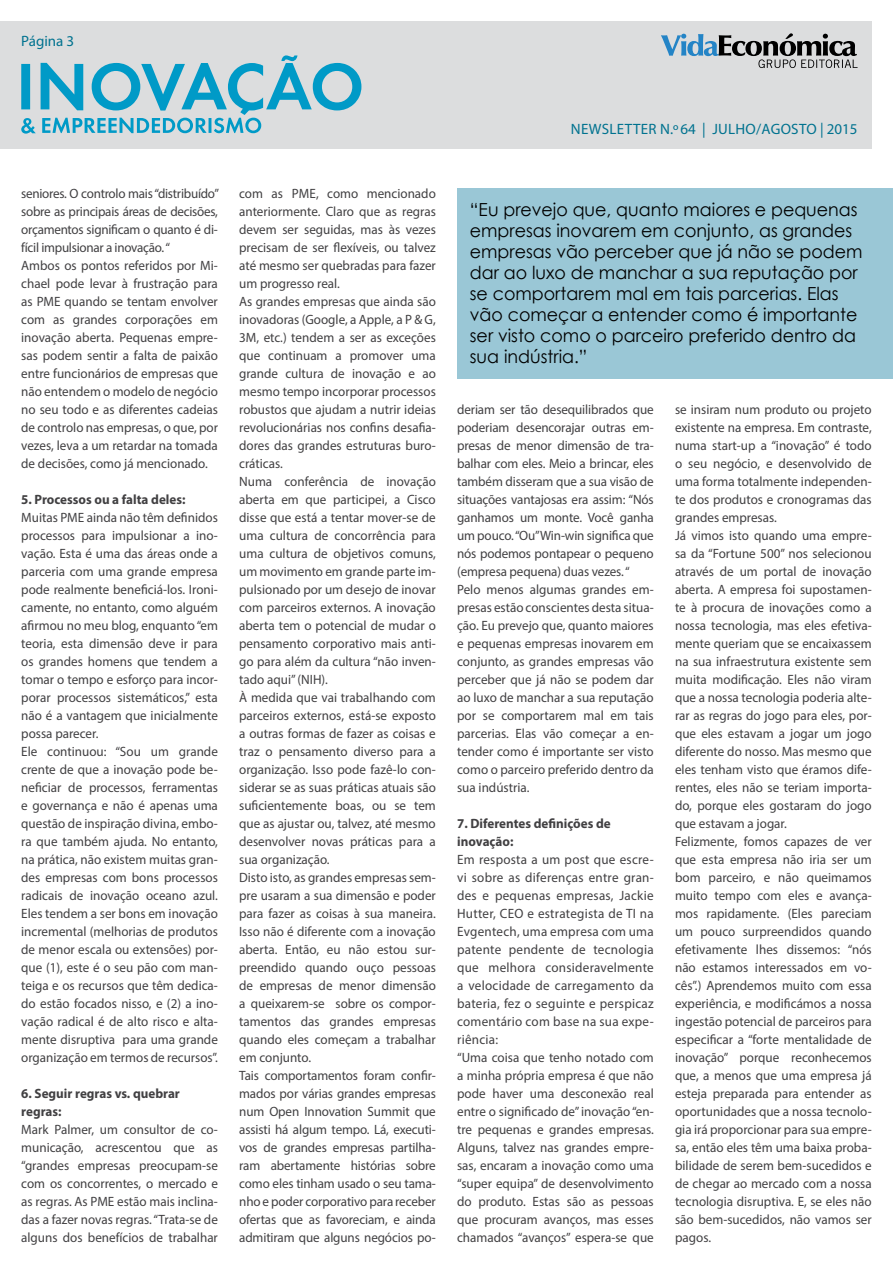
<style>
.page{position:relative;width:893px;height:1263px;background:#fff}
.page>*{position:absolute;margin:0;border:0;box-sizing:border-box;transform-origin:0 0}
.t1{font:18px/21px "Century Gothic";color:#000}
.t2{font:15px "Myriad Pro";letter-spacing:.02em;color:#00728f}
.t3{font:13.5px/18px "Myriad Pro";color:#414042}
.t4{font:700 13.5px/18px "Myriad Pro";color:#414042}
</style>
<div class="page">
<div style="left:0;top:21px;width:872px;height:128px;background:#dcddde"></div>
<svg style="left:661px;top:33px;width:196px;height:35px"></svg>
<svg style="left:21px;top:55px;width:340px;height:79px"></svg>
<div style="left:457px;top:188px;width:436px;height:190px;background:#9ac7d6"></div>
<p class="t2" style="left:21px;top:32px;width:55px">Página 3</p>
<p class="t3" style="left:21px;top:184px;width:199px">seniores. O controlo mais “distribuído” sobre as principais áreas de decisões, orçamentos significam o quanto é di&shy;fícil impulsionar a inovação. “<br>Ambos os pontos referidos por Mi&shy;chael pode levar à frustração para as PME quando se tentam envolver com as grandes corporações em inovação aberta. Pequenas empre&shy;sas podem sentir a falta de paixão entre funcionários de empresas que não entendem o modelo de negócio no seu todo e as diferentes cadeias de controlo nas empresas, o que, por vezes, leva a um retardar na tomada de decisões, como já mencionado.</p>
<p class="t4" style="left:21px;top:490px;width:166px">5. Processos ou a falta deles:</p>
<p class="t3" style="left:21px;top:508px;width:198px">Muitas PME ainda não têm definidos processos para impulsionar a ino&shy;vação. Esta é uma das áreas onde a parceria com uma grande empresa pode realmente beneficiá-los. Ironi&shy;camente, no entanto, como alguém afirmou no meu blog, enquanto “em teoria, esta dimensão deve ir para os grandes homens que tendem a tomar o tempo e esforço para incor&shy;porar processos sistemáticos,” esta não é a vantagem que inicialmente possa parecer.<br>Ele continuou: “Sou um grande crente de que a inovação pode be&shy;neficiar de processos, ferramentas e governança e não é apenas uma questão de inspiração divina, embo&shy;ra que também ajuda. No entanto, na prática, não existem muitas gran&shy;des empresas com bons processos radicais de inovação oceano azul.<br>Eles tendem a ser bons em inovação incremental (melhorias de produtos de menor escala ou extensões) por&shy;que (1), este é o seu pão com man&shy;teiga e os recursos que têm dedica&shy;do estão focados nisso, e (2) a ino&shy;vação radical é de alto risco e alta&shy;mente disruptiva para uma grande organização em termos de recursos”.</p>
<p class="t4" style="left:21px;top:1084px;width:160px">6. Seguir regras vs. quebrar regras:</p>
<p class="t3" style="left:21px;top:1120px;width:198px;text-align:justify">Mark Palmer, um consultor de co&shy;municação, acrescentou que as “grandes empresas preocupam-se com os concorrentes, o mercado e as regras. As PME estão mais inclina&shy;das a fazer novas regras. “Trata-se de alguns dos benefícios de trabalhar</p>
<p class="t3" style="left:239px;top:184px;width:198px">com as PME, como mencionado anteriormente. Claro que as regras devem ser seguidas, mas às vezes precisam de ser flexíveis, ou talvez até mesmo ser quebradas para fazer um progresso real.<br>As grandes empresas que ainda são inovadoras (Google, a Apple, a P &amp; G,<br>3M, etc.) tendem a ser as exceções que continuam a promover uma grande cultura de inovação e ao mesmo tempo incorporar processos robustos que ajudam a nutrir ideias revolucionárias nos confins desafia&shy;dores das grandes estruturas buro&shy;cráticas.<br>Numa conferência de inovação aberta em que participei, a Cisco disse que está a tentar mover-se de uma cultura de concorrência para uma cultura de objetivos comuns, um movimento em grande parte im&shy;pulsionado por um desejo de inovar com parceiros externos. A inovação aberta tem o potencial de mudar o pensamento corporativo mais anti&shy;go para além da cultura “não inven&shy;tado aqui” (NIH).<br>À medida que vai trabalhando com parceiros externos, está-se exposto a outras formas de fazer as coisas e traz o pensamento diverso para a organização. Isso pode fazê-lo con&shy;siderar se as suas práticas atuais são suficientemente boas, ou se tem que as ajustar ou, talvez, até mesmo desenvolver novas práticas para a sua organização.<br>Disto isto, as grandes empresas sem&shy;pre usaram a sua dimensão e poder para fazer as coisas à sua maneira.<br>Isso não é diferente com a inovação aberta. Então, eu não estou sur&shy;preendido quando ouço pessoas de empresas de menor dimensão a queixarem-se sobre os compor&shy;tamentos das grandes empresas quando eles começam a trabalhar em conjunto.<br>Tais comportamentos foram confir&shy;mados por várias grandes empresas num Open Innovation Summit que assisti há algum tempo. Lá, executi&shy;vos de grandes empresas partilha&shy;ram abertamente histórias sobre como eles tinham usado o seu tama&shy;nho e poder corporativo para receber ofertas que as favoreciam, e ainda admitiram que alguns negócios po-</p>
<p class="t2" style="left:571px;top:120px;width:288px">NEWSLETTER N.º64 | JULHO/AGOSTO | 2015</p>
<p class="t1" style="left:470px;top:199px;width:394px">“Eu prevejo que, quanto maiores e pequenas empresas inovarem em conjunto, as grandes empresas vão perceber que já não se podem dar ao luxo de manchar a sua reputação por se comportarem mal em tais parcerias. Elas vão começar a entender como é importante ser visto como o parceiro preferido dentro da sua indústria.”</p>
<p class="t3" style="left:457px;top:400px;width:198px">deriam ser tão desequilibrados que poderiam desencorajar outras em&shy;presas de menor dimensão de tra&shy;balhar com eles. Meio a brincar, eles também disseram que a sua visão de situações vantajosas era assim: “Nós ganhamos um monte. Você ganha um pouco. “Ou” Win-win significa que nós podemos pontapear o pequeno (empresa pequena) duas vezes. “<br>Pelo menos algumas grandes em&shy;presas estão conscientes desta situa&shy;ção. Eu prevejo que, quanto maiores e pequenas empresas inovarem em conjunto, as grandes empresas vão perceber que já não se podem dar ao luxo de manchar a sua reputação por se comportarem mal em tais parcerias. Elas vão começar a en&shy;tender como é importante ser visto como o parceiro preferido dentro da sua indústria.</p>
<p class="t4" style="left:457px;top:814px;width:155px">7. Diferentes definições de inovação:</p>
<p class="t3" style="left:457px;top:850px;width:198px">Em resposta a um post que escre&shy;vi sobre as diferenças entre gran&shy;des e pequenas empresas, Jackie<br>Hutter, CEO e estrategista de TI na<br>Evgentech, uma empresa com uma patente pendente de tecnologia que melhora consideravelmente a velocidade de carregamento da bateria, fez o seguinte e perspicaz comentário com base na sua expe&shy;riência:<br>“Uma coisa que tenho notado com a minha própria empresa é que não pode haver uma desconexão real entre o significado de” inovação “en&shy;tre pequenas e grandes empresas.<br>Alguns, talvez nas grandes empre&shy;sas, encaram a inovação como uma “super equipa” de desenvolvimento do produto. Estas são as pessoas que procuram avanços, mas esses chamados “avanços” espera-se que</p>
<p class="t3" style="left:675px;top:400px;width:198px">se insiram num produto ou projeto existente na empresa. Em contraste, numa start-up a “inovação” é todo o seu negócio, e desenvolvido de uma forma totalmente independen&shy;te dos produtos e cronogramas das grandes empresas.<br>Já vimos isto quando uma empre&shy;sa da “Fortune 500” nos selecionou através de um portal de inovação aberta. A empresa foi supostamen&shy;te à procura de inovações como a nossa tecnologia, mas eles efetiva&shy;mente queriam que se encaixassem na sua infraestrutura existente sem muita modificação. Eles não viram que a nossa tecnologia poderia alte&shy;rar as regras do jogo para eles, por&shy;que eles estavam a jogar um jogo diferente do nosso. Mas mesmo que eles tenham visto que éramos dife&shy;rentes, eles não se teriam importa&shy;do, porque eles gostaram do jogo que estavam a jogar.<br>Felizmente, fomos capazes de ver que esta empresa não iria ser um bom parceiro, e não queimamos muito tempo com eles e avança&shy;mos rapidamente. (Eles pareciam um pouco surpreendidos quando efetivamente lhes dissemos: “nós não estamos interessados em vo&shy;cês”.) Aprendemos muito com essa experiência, e modificámos a nossa ingestão potencial de parceiros para especificar a “forte mentalidade de inovação” porque reconhecemos que, a menos que uma empresa já esteja preparada para entender as oportunidades que a nossa tecnolo&shy;gia irá proporcionar para sua empre&shy;sa, então eles têm uma baixa proba&shy;bilidade de serem bem-sucedidos e de chegar ao mercado com a nossa tecnologia disruptiva. E, se eles não são bem-sucedidos, não vamos ser pagos.</p>
</div>
